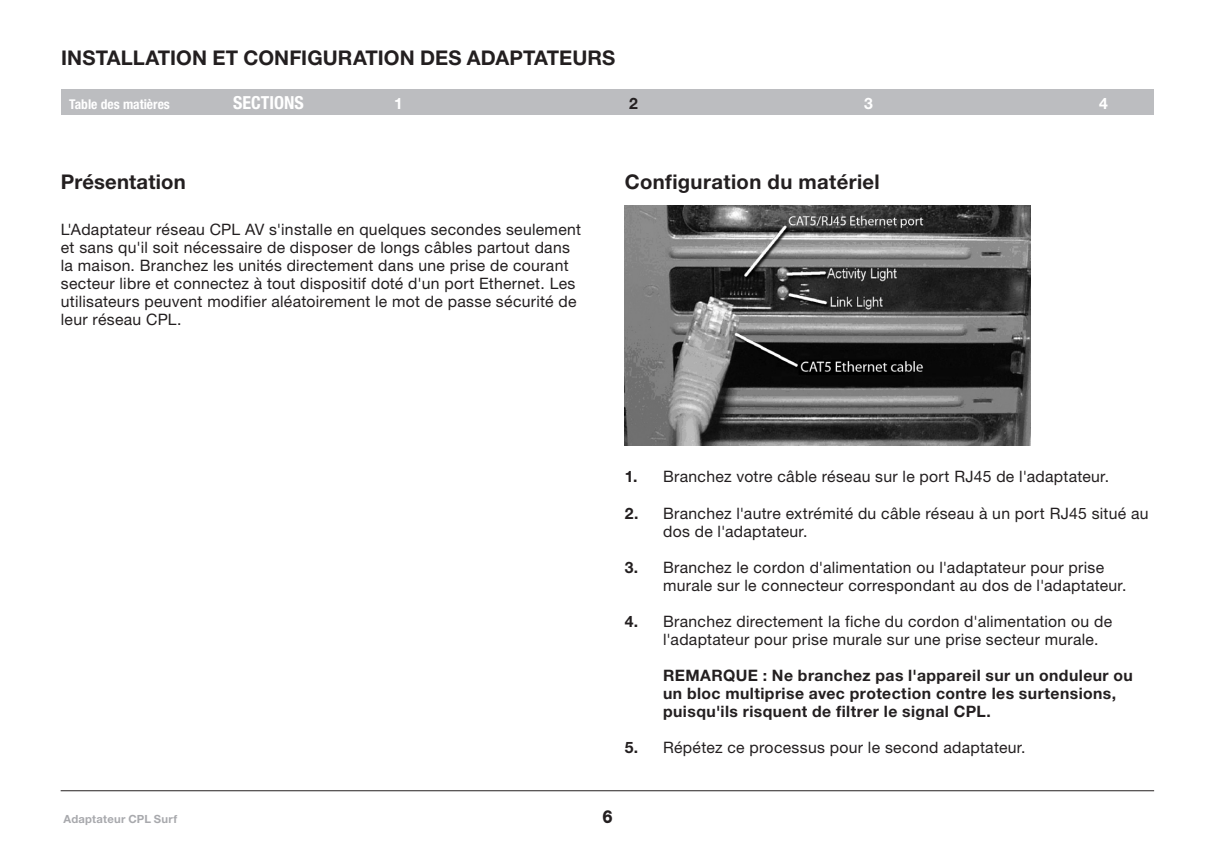
<style>
.page{position:relative;width:1215px;height:851px;background:#fff}
.page>*{position:absolute;margin:0;border:0;box-sizing:border-box;transform-origin:0 0}
.body_plain{font:700 20.25px "Helvetica Neue LT Pro";letter-spacing:.01em;color:#231f20}
.Headers{font:700 20.25px "Helvetica Neue LT Pro";letter-spacing:.01em;color:#231f20}
.t1{font:700 condensed 18px "Helvetica Neue LT Pro";color:#fff}
.t2{font:800 18px "Helvetica Neue LT Pro";color:#231f20;scale:.9 1}
.body_bullets{font:15.75px/18px "Helvetica Neue LT Pro";letter-spacing:.02em;color:#231f20}
.body_plain-2{font:15.75px/18px "Helvetica Neue LT Pro";letter-spacing:.02em;color:#231f20}
.body_bullets-2{font:700 15.75px/18px "Helvetica Neue LT Pro";letter-spacing:.03em;color:#231f20}
.t3{font:700 15.75px "Helvetica Neue LT Pro";color:#fff}
.t4{font:700 condensed 13.5px "Helvetica Neue LT Pro";color:#fff}
.t5{font:700 11.25px "Helvetica Neue LT Pro";letter-spacing:.02em;color:#a8a9ad}
.s1{font-weight:700}
</style>
<div class="page">
<hr style="left:61px;top:790px;width:1093px;height:1px;background:#231f20">
<div style="left:61px;top:89px;width:1093px;height:26px;background:#bcbdc0"></div>
<img style="left:625px;top:205px;width:405px;height:240px">
<p class="body_plain" style="left:61px;top:45px;width:35px">Installat</p>
<p class="body_plain" style="left:170px;top:45px;width:339px">ion et configuration des adaptat</p>
<p class="body_plain" style="left:559px;top:45px;width:55px">eurs</p>
<p class="t4" style="left:69px;top:96px;width:102px">Table des matières</p>
<p class="t1" style="left:233px;top:92px;width:72px">sections</p>
<p class="t3" style="left:394px;top:94px;width:10px">1</p>
<p class="t3" style="left:864px;top:94px;width:10px">3</p>
<p class="t3" style="left:1099px;top:94px;width:10px">4</p>
<p class="body_bullets-2" style="left:629px;top:94px;width:10px">2</p>
<p class="Headers" style="left:61px;top:169px;width:126px">Présentation</p>
<p class="body_plain-2" style="left:61px;top:220px;width:522px">L'Adaptateur réseau CPL AV s'installe en quelques secondes seulement et sans qu'il soit nécessaire de disposer de longs câbles partout dans la maison. Branchez les unités directement dans une prise de courant secteur libre et connectez à tout dispositif doté d'un port Ethernet. Les utilisateurs peuvent modifier aléatoirement le mot de passe sécurité de leur réseau CPL.</p>
<p class="body_plain" style="left:625px;top:169px;width:256px">Configuration du matériel</p>
<p class="body_bullets" style="left:625px;top:467px;width:483px"><span class="s1">1.</span> Branchez votre câble réseau sur le port RJ45 de l'adaptateur.</p>
<p class="body_bullets" style="left:663px;top:503px;width:487px;text-indent:-38px"><span class="s1">2.</span> Branchez l'autre extrémité du câble réseau à un port RJ45 situé au dos de l'adaptateur.</p>
<p class="body_bullets" style="left:663px;top:557px;width:462px;text-indent:-38px"><span class="s1">3.</span> Branchez le cordon d'alimentation ou l'adaptateur pour prise murale sur le connecteur correspondant au dos de l'adaptateur.</p>
<p class="body_bullets" style="left:663px;top:611px;width:451px;text-indent:-38px"><span class="s1">4.</span> Branchez directement la fiche du cordon d'alimentation ou de l'adaptateur pour prise murale sur une prise secteur murale.</p>
<p class="body_bullets-2" style="left:625px;top:665px;width:20px">REM</p>
<p class="body_bullets-2" style="left:700px;top:665px;width:44px">ARQUE</p>
<p class="body_bullets-2" style="left:663px;top:665px;width:471px;text-indent:100px">: Ne branchez pas l'appareil sur un onduleur ou un bloc multiprise avec protection contre les surtensions, puisqu'ils risquent de filtrer le signal CPL.</p>
<p class="body_bullets" style="left:625px;top:737px;width:400px"><span class="s1">5.</span> Répétez ce processus pour le second adaptateur.</p>
<p class="t5" style="left:63px;top:812px;width:115px">Adaptateur CPL Surf</p>
<p class="t2" style="left:603px;top:805px;width:13px">6</p>
</div>
